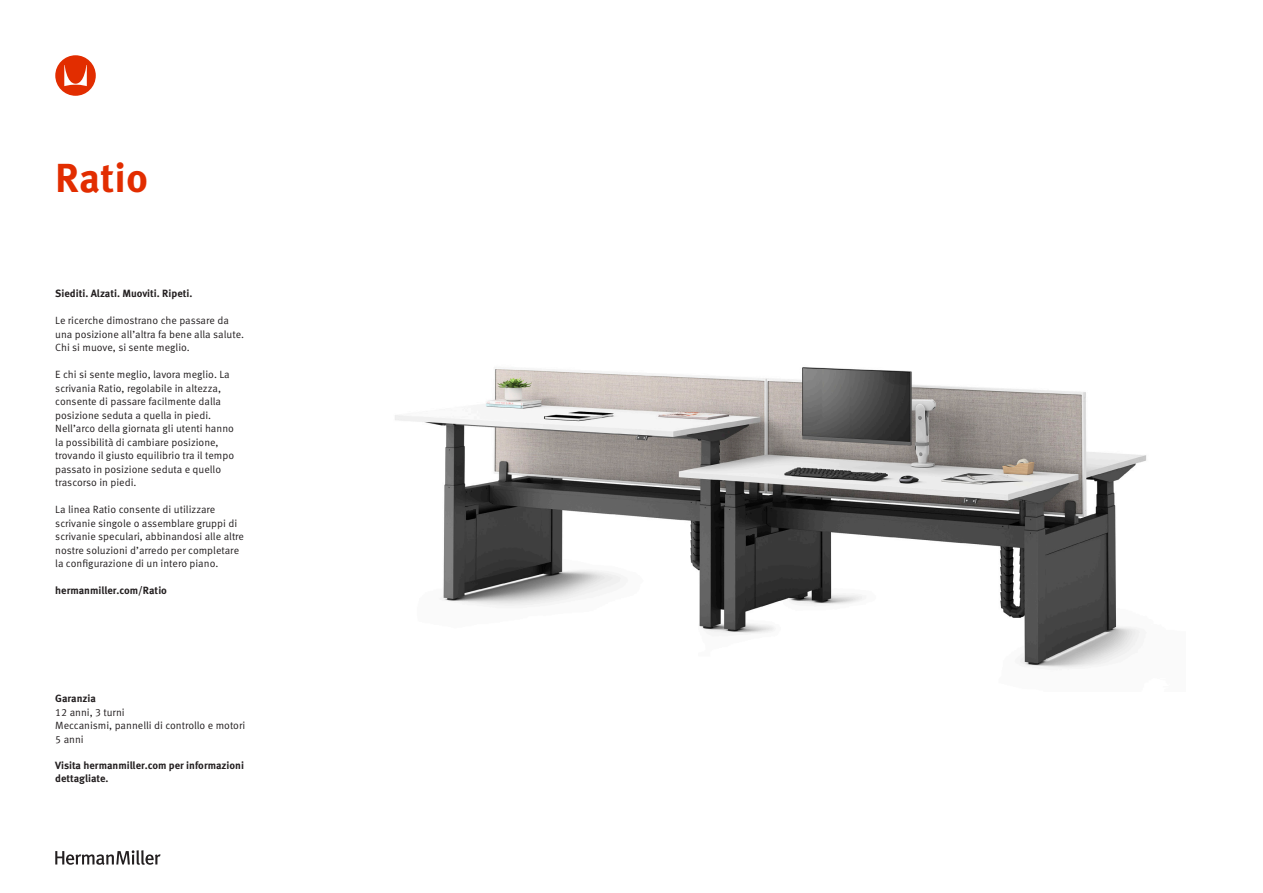
<style>
.page{position:relative;width:1263px;height:893px;background:#fff}
.page>*{position:absolute;margin:0;border:0;box-sizing:border-box;transform-origin:0 0}
.t1{font:700 40.5px "Meta OT";color:#e22d00}
.Body_Copy{font:10.5px/13.5px "Meta OT";color:#231f20}
.Body_Copy-2{font:700 10.5px/13.5px "Meta OT";color:#231f20}
</style>
<div class="page">
<svg style="left:55px;top:55px;width:41px;height:41px"></svg>
<svg style="left:55px;top:850px;width:106px;height:15px"></svg>
<img style="left:395px;top:367px;width:751px;height:301px">
<p class="t1" style="left:55px;top:153px;width:94px">Ratio</p>
<p class="Body_Copy-2" style="left:55px;top:287px;width:139px">Siediti. Alzati. Muoviti. Ripeti.</p>
<p class="Body_Copy" style="left:55px;top:314px;width:190px">Le ricerche dimostrano che passare da una posizione all’altra fa bene alla salute.<br>Chi si muove, si sente meglio.</p>
<p class="Body_Copy" style="left:55px;top:368px;width:180px">E chi si sente meglio, lavora meglio. La scrivania Ratio, regolabile in altezza, consente di passare facilmente dalla posizione seduta a quella in piedi.<br>Nell’arco della giornata gli utenti hanno la possibilità di cambiare posizione, trovando il giusto equilibrio tra il tempo passato in posizione seduta e quello trascorso in piedi.</p>
<p class="Body_Copy" style="left:55px;top:503px;width:190px">La linea Ratio consente di utilizzare scrivanie singole o assemblare gruppi di scrivanie speculari, abbinandosi alle altre nostre soluzioni d’arredo per completare la configurazione di un intero piano.</p>
<p class="Body_Copy-2" style="left:55px;top:584px;width:113px">hermanmiller.com/Ratio</p>
<p class="Body_Copy-2" style="left:55px;top:692px;width:42px">Garanzia</p>
<p class="Body_Copy" style="left:55px;top:705px;width:71px">12 anni, 3 turni</p>
<p class="Body_Copy" style="left:55px;top:719px;width:192px">Meccanismi, pannelli di controllo e motori<br>5 anni</p>
<p class="Body_Copy-2" style="left:55px;top:759px;width:190px">Visita hermanmiller.com per informazioni dettagliate.</p>
</div>
